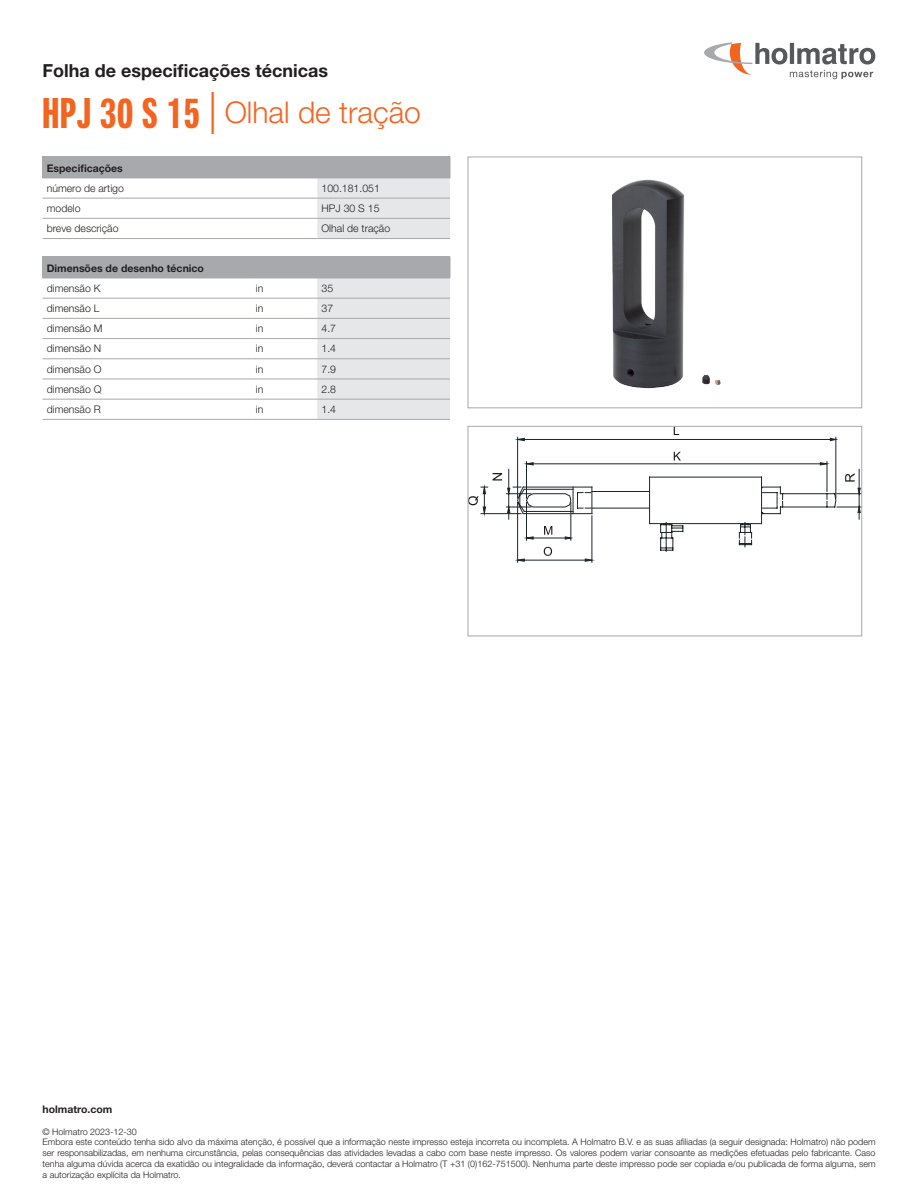
<style>
.page{position:relative;width:918px;height:1188px;background:#fff}
.page>*{position:absolute;margin:0;border:0;box-sizing:border-box;transform-origin:0 0}
.t1{font:300 30px "Helvetica Neue LT Std";color:#f36421}
.t2{font:700 18px "Helvetica Neue LT Std";color:#231f20}
.t3{font:300 10.5px "Helvetica Neue LT Std";color:#231f20}
.t4{font:700 10.5px "Helvetica Neue LT Std";color:#231f20}
.t5{font:300 9px/10.8px "Helvetica Neue LT Std";color:#231f20}
.s1{font-family:"Neue Helvetica Pro 79 Cm";font-weight:700;font-size:42px}
.s2{font-size:42px}
</style>
<div class="page">
<svg style="left:704px;top:42px;width:171px;height:37px"></svg>
<div style="left:43px;top:157px;width:407px;height:21px;background:#a8a9ad"></div>
<svg style="left:317px;top:157px;width:134px;height:81px"></svg>
<hr style="left:43px;top:178px;width:274px;height:1px;background:#a8a9ad">
<hr style="left:317px;top:178px;width:133px;height:1px;background:#a8a9ad">
<hr style="left:43px;top:198px;width:274px;height:1px;background:#a8a9ad">
<hr style="left:317px;top:198px;width:133px;height:1px;background:#a8a9ad">
<hr style="left:43px;top:238px;width:274px;height:1px;background:#a8a9ad">
<hr style="left:43px;top:218px;width:274px;height:1px;background:#a8a9ad">
<hr style="left:317px;top:238px;width:133px;height:1px;background:#a8a9ad">
<hr style="left:317px;top:218px;width:133px;height:1px;background:#a8a9ad">
<div style="left:43px;top:257px;width:407px;height:21px;background:#a8a9ad"></div>
<svg style="left:317px;top:257px;width:134px;height:162px"></svg>
<hr style="left:43px;top:278px;width:209px;height:1px;background:#a8a9ad">
<hr style="left:252px;top:278px;width:65px;height:1px;background:#a8a9ad">
<hr style="left:317px;top:278px;width:133px;height:1px;background:#a8a9ad">
<hr style="left:43px;top:298px;width:209px;height:1px;background:#a8a9ad">
<hr style="left:252px;top:298px;width:65px;height:1px;background:#a8a9ad">
<hr style="left:317px;top:298px;width:133px;height:1px;background:#a8a9ad">
<hr style="left:43px;top:318px;width:209px;height:1px;background:#a8a9ad">
<hr style="left:252px;top:318px;width:65px;height:1px;background:#a8a9ad">
<hr style="left:317px;top:318px;width:133px;height:1px;background:#a8a9ad">
<hr style="left:43px;top:338px;width:209px;height:1px;background:#a8a9ad">
<hr style="left:252px;top:338px;width:65px;height:1px;background:#a8a9ad">
<hr style="left:317px;top:338px;width:133px;height:1px;background:#a8a9ad">
<hr style="left:43px;top:359px;width:209px;height:1px;background:#a8a9ad">
<hr style="left:252px;top:359px;width:65px;height:1px;background:#a8a9ad">
<hr style="left:317px;top:359px;width:133px;height:1px;background:#a8a9ad">
<hr style="left:43px;top:379px;width:209px;height:1px;background:#a8a9ad">
<hr style="left:252px;top:379px;width:65px;height:1px;background:#a8a9ad">
<hr style="left:317px;top:379px;width:133px;height:1px;background:#a8a9ad">
<hr style="left:43px;top:419px;width:209px;height:1px;background:#a8a9ad">
<hr style="left:43px;top:399px;width:209px;height:1px;background:#a8a9ad">
<hr style="left:252px;top:419px;width:65px;height:1px;background:#a8a9ad">
<hr style="left:252px;top:399px;width:65px;height:1px;background:#a8a9ad">
<hr style="left:317px;top:419px;width:133px;height:1px;background:#a8a9ad">
<hr style="left:317px;top:399px;width:133px;height:1px;background:#a8a9ad">
<svg style="left:470px;top:428px;width:390px;height:135px"></svg>
<div style="left:468px;top:426px;width:394px;height:210px;border:1px solid #a8a9ad"></div>
<img style="left:612px;top:179px;width:109px;height:210px">
<div style="left:468px;top:157px;width:394px;height:251px;border:1px solid #a8a9ad"></div>
<h2 class="t2" style="left:43px;top:59px;width:287px">Folha de especificações técnicas</h2>
<h1 class="t1" style="left:43px;top:94px;width:380px"><span class="s1">HPJ 30 S 15</span> <span class="s2">|</span> Olhal de tração</h1>
<p class="t4" style="left:47px;top:161px;width:78px">Especificações</p>
<p class="t3" style="left:47px;top:182px;width:79px">número de artigo</p>
<p class="t3" style="left:322px;top:182px;width:60px">100.181.051</p>
<p class="t3" style="left:47px;top:202px;width:35px">modelo</p>
<p class="t3" style="left:322px;top:202px;width:59px">HPJ 30 S 15</p>
<p class="t3" style="left:47px;top:222px;width:73px">breve descrição</p>
<p class="t3" style="left:322px;top:222px;width:70px">Olhal de tração</p>
<p class="t4" style="left:47px;top:261px;width:159px">Dimensões de desenho técnico</p>
<p class="t3" style="left:47px;top:282px;width:55px">dimensão K</p>
<p class="t3" style="left:256px;top:282px;width:9px">in</p>
<p class="t3" style="left:322px;top:282px;width:13px">35</p>
<p class="t3" style="left:47px;top:302px;width:54px">dimensão L</p>
<p class="t3" style="left:256px;top:302px;width:9px">in</p>
<p class="t3" style="left:322px;top:302px;width:13px">37</p>
<p class="t3" style="left:47px;top:322px;width:57px">dimensão M</p>
<p class="t3" style="left:256px;top:322px;width:9px">in</p>
<p class="t3" style="left:322px;top:322px;width:16px">4.7</p>
<p class="t3" style="left:47px;top:342px;width:56px">dimensão N</p>
<p class="t3" style="left:256px;top:342px;width:9px">in</p>
<p class="t3" style="left:322px;top:342px;width:16px">1.4</p>
<p class="t3" style="left:47px;top:362px;width:56px">dimensão O</p>
<p class="t3" style="left:256px;top:362px;width:9px">in</p>
<p class="t3" style="left:322px;top:362px;width:16px">7.9</p>
<p class="t3" style="left:47px;top:383px;width:56px">dimensão Q</p>
<p class="t3" style="left:256px;top:383px;width:9px">in</p>
<p class="t3" style="left:322px;top:383px;width:16px">2.8</p>
<p class="t3" style="left:47px;top:403px;width:56px">dimensão R</p>
<p class="t3" style="left:256px;top:403px;width:9px">in</p>
<p class="t3" style="left:322px;top:403px;width:16px">1.4</p>
<p class="t4" style="left:43px;top:1103px;width:71px">holmatro.com</p>
<p class="t5" style="left:43px;top:1126px;width:835px">© Holmatro 2023-12-30<br>Embora este conteúdo tenha sido alvo da máxima atenção, é possível que a informação neste impresso esteja incorreta ou incompleta. A Holmatro B.V. e as suas afiliadas (a seguir designada: Holmatro) não podem ser responsabilizadas, em nenhuma circunstância, pelas consequências das atividades levadas a cabo com base neste impresso. Os valores podem variar consoante as medições efetuadas pelo fabricante. Caso tenha alguma dúvida acerca da exatidão ou integralidade da informação, deverá contactar a Holmatro (T +31 (0)162-751500). Nenhuma parte deste impresso pode ser copiada e/ou publicada de forma alguma, sem a autorização explícita da Holmatro.</p>
</div>
